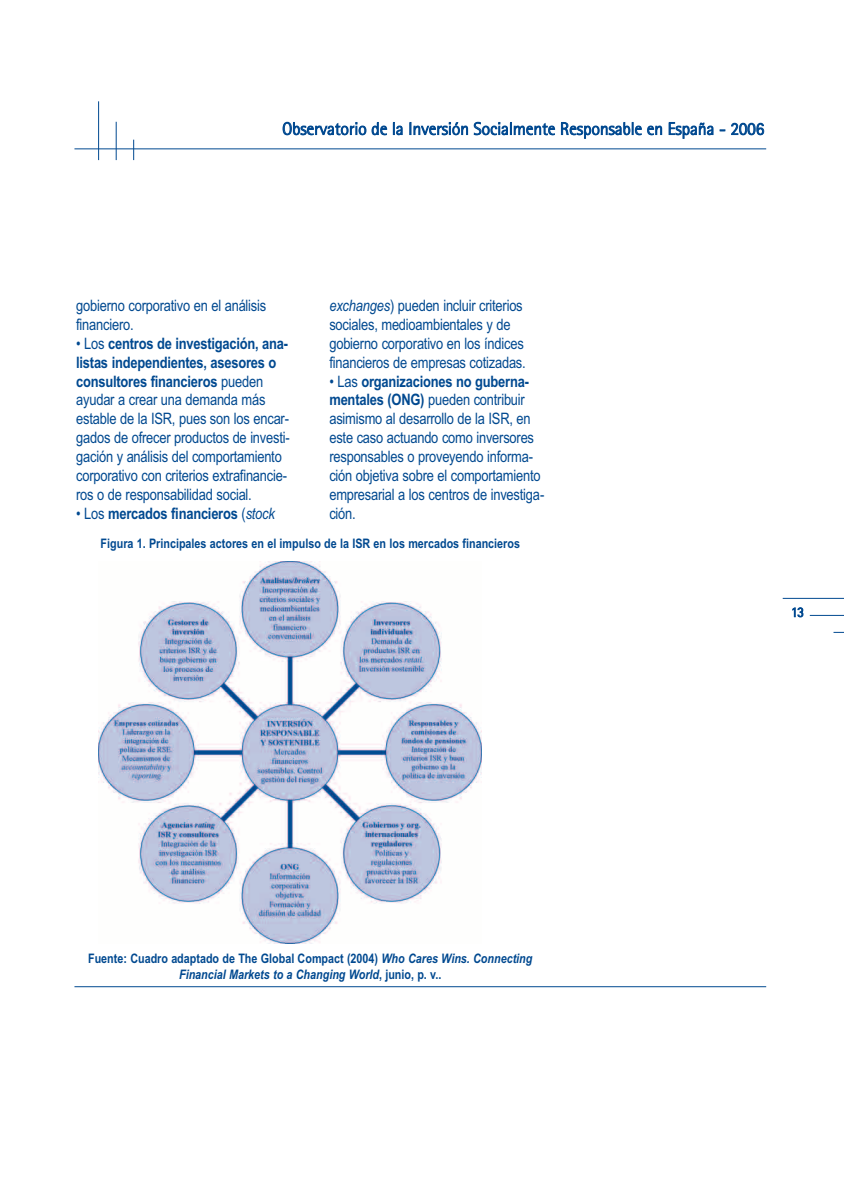
<style>
.page{position:relative;width:844px;height:1181px;background:#fff}
.page>*{position:absolute;margin:0;border:0;box-sizing:border-box;transform-origin:0 0}
.t1{font:300 17.5px "Rotis Semi Sans";color:#014990}
.t2{font:15.75px/18.9px "Arial Narrow";letter-spacing:-.015em;color:#014990}
.t3{font:700 15.75px "Arial Narrow";letter-spacing:-.015em;color:#014990}
.t4{font:300 14px "Rotis Semi Sans";color:#014990}
.t5{font:700 13.12px/15.8px "Arial Narrow";color:#014990;text-align:center}
.s1{font-style:italic}
.s2{font-weight:700}
.s3{font-weight:400}
.s4{font-weight:400;font-style:italic}
</style>
<div class="page">
<hr style="left:98px;top:101px;width:1px;height:59px;background:#014990">
<hr style="left:74px;top:148px;width:692px;height:1px;background:#014990">
<hr style="left:74px;top:986px;width:692px;height:1px;background:#014990">
<svg style="left:133px;top:140px;width:1px;height:20px"></svg>
<hr style="left:116px;top:122px;width:1px;height:38px;background:#014990">
<hr style="left:809px;top:615px;width:34px;height:1px;background:#014990">
<hr style="left:782px;top:598px;width:61px;height:1px;background:#014990">
<img style="left:99px;top:561px;width:383px;height:383px">
<p class="t1" style="left:282px;top:122px;width:483px">Observatorio de la Inversión Socialmente Responsable en España - 2006</p>
<p class="t2" style="left:329px;top:296px;width:198px"><span class="s1">exchanges</span>) pueden incluir criterios sociales, medioambientales y de gobierno corporativo en los índices financieros de empresas cotizadas.</p>
<p class="t2" style="left:329px;top:372px;width:216px">• Las <span class="s2">organizaciones no guberna&shy;mentales (ONG)</span> pueden contribuir asimismo al desarrollo de la ISR, en este caso actuando como inversores responsables o proveyendo informa&shy;ción objetiva sobre el comportamiento empresarial a los centros de investiga&shy;ción.</p>
<p class="t5" style="left:101px;top:535px;width:421px">Figura 1. Principales actores en el impulso de la ISR en los mercados financieros</p>
<p class="t2" style="left:76px;top:296px;width:191px">gobierno corporativo en el análisis financiero.</p>
<p class="t2" style="left:76px;top:334px;width:215px">• Los <span class="s2">centros de investigación, ana&shy;listas independientes, asesores o consultores financieros</span> pueden ayudar a crear una demanda más estable de la ISR, pues son los encar&shy;gados de ofrecer productos de investi&shy;gación y análisis del comportamiento corporativo con criterios extrafinancie&shy;ros o de responsabilidad social.</p>
<p class="t3" style="left:76px;top:504px;width:200px"><span class="s3">• Los</span> mercados financieros <span class="s3">(</span><span class="s4">stock</span></p>
<p class="t4" style="left:790px;top:607px;width:15px">13</p>
<p class="t5" style="left:88px;top:950px;width:445px">Fuente: Cuadro adaptado de The Global Compact (2004) <span class="s1">Who Cares Wins. Connecting<br>Financial Markets to a Changing World</span>, junio, p. v..</p>
</div>
